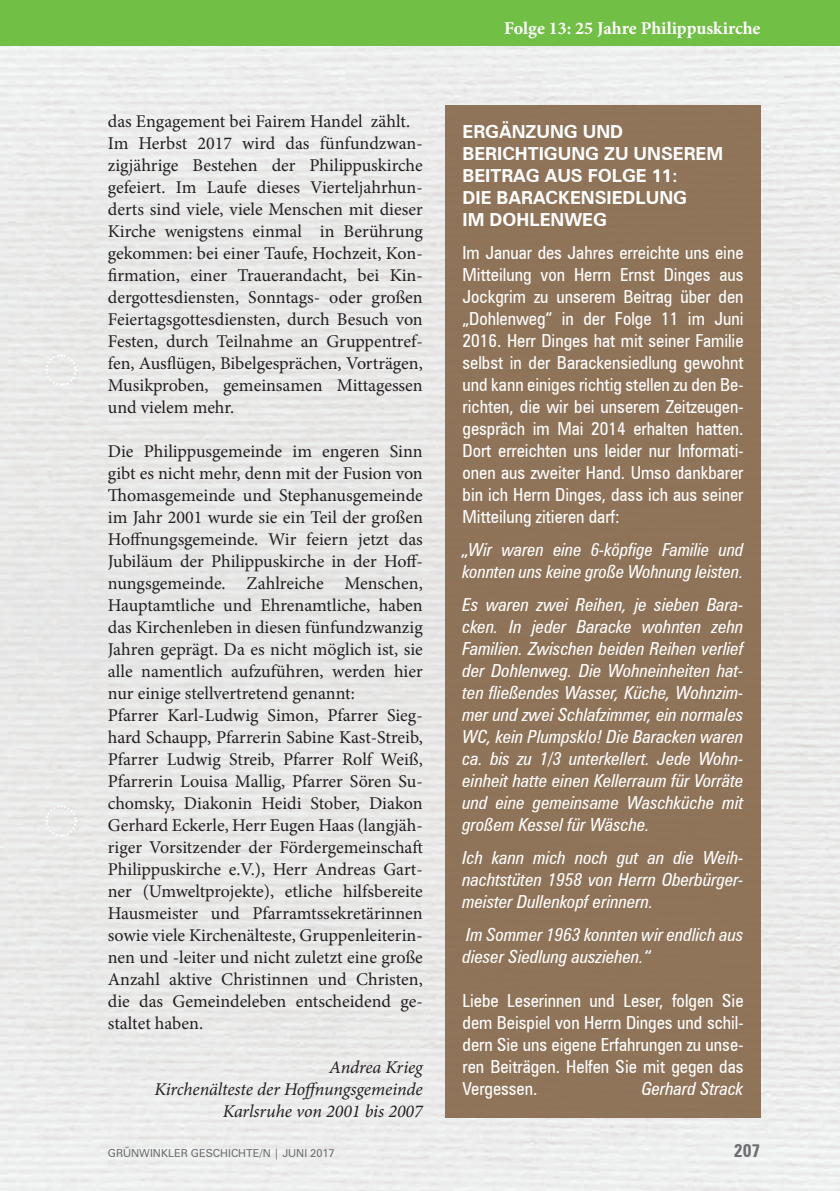
<style>
.page{position:relative;width:840px;height:1191px;background:#fff}
.page>*{position:absolute;margin:0;border:0;box-sizing:border-box;transform-origin:0 0}
.Fließtext_Geschichte{font:18px/22px "Minion Pro";color:#231f20;text-align:justify}
.Fließtext_Geschichte-2{font:italic condensed 18px/22px "Zurich BT";color:#fff}
.Fließtext_Geschichte-3{font:condensed 18px/22px "Zurich BT";color:#fff;text-align:justify}
.Zwischenüberschrift{font:700 18px/22px "Zurich BT";color:#fff}
.Fließtext_Geschichte-4{font:italic 18px "Minion Pro";letter-spacing:-.01em;color:#231f20}
.t1{font:700 18px "Minion Pro";color:#fff}
.t2{font:700 condensed 18px "Zurich BT";color:#6c6d70}
.t3{font:11px "Zurich BT";color:#6c6d70}
</style>
<div class="page">
<img style="left:0;top:45px;width:839px;height:1146px">
<div style="left:445px;top:105px;width:315px;height:1012px;background:#8f7459"></div>
<div style="left:0;top:0;width:839px;height:45px;background:#71bf44"></div>
<svg style="left:44px;top:353px;width:34px;height:34px"></svg>
<svg style="left:44px;top:804px;width:34px;height:33px"></svg>
<p class="Fließtext_Geschichte" style="left:108px;top:110px;width:303px">das Engagement bei Fairem Handel zählt.</p>
<p class="Fließtext_Geschichte" style="left:108px;top:132px;width:316px">Im Herbst 2017 wird das fünfundzwan&shy;zigjährige Bestehen der Philippuskirche gefeiert. Im Laufe dieses Vierteljahrhun&shy;derts sind viele, viele Menschen mit dieser Kirche wenigstens einmal in Berührung gekommen: bei einer Taufe, Hochzeit, Kon&shy;firmation, einer Trauerandacht, bei Kin&shy;dergottesdiensten, Sonntags- oder großen Feiertagsgottesdiensten, durch Besuch von Festen, durch Teilnahme an Gruppentref&shy;fen, Ausflügen, Bibelgesprächen, Vorträgen, Musikproben, gemeinsamen Mittagessen und vielem mehr.</p>
<p class="Fließtext_Geschichte" style="left:108px;top:440px;width:316px">Die Philippusgemeinde im engeren Sinn gibt es nicht mehr, denn mit der Fusion von Thomasgemeinde und Stephanusgemeinde im Jahr 2001 wurde sie ein Teil der großen Hoffnungsgemeinde. Wir feiern jetzt das Jubiläum der Philippuskirche in der Hoff&shy;nungsgemeinde. Zahlreiche Menschen, Hauptamtliche und Ehrenamtliche, haben das Kirchenleben in diesen fünfundzwanzig Jahren geprägt. Da es nicht möglich ist, sie alle namentlich aufzuführen, werden hier nur einige stellvertretend genannt:</p>
<p class="Fließtext_Geschichte" style="left:108px;top:704px;width:316px">Pfarrer Karl-Ludwig Simon, Pfarrer Sieg&shy;hard Schaupp, Pfarrerin Sabine Kast-Streib, Pfarrer Ludwig Streib, Pfarrer Rolf Weiß, Pfarrerin Louisa Mallig, Pfarrer Sören Su&shy;chomsky, Diakonin Heidi Stober, Diakon Gerhard Eckerle, Herr Eugen Haas (langjäh&shy;riger Vorsitzender der Fördergemeinschaft Philippuskirche e.V.), Herr Andreas Gart&shy;ner (Umweltprojekte), etliche hilfsbereite Hausmeister und Pfarramtssekretärinnen sowie viele Kirchenälteste, Gruppenleiterin&shy;nen und -leiter und nicht zuletzt eine große Anzahl aktive Christinnen und Christen, die das Gemeindeleben entscheidend ge&shy;staltet haben.</p>
<p class="Fließtext_Geschichte-4" style="left:329px;top:1055px;width:95px">Andrea Krieg</p>
<p class="Fließtext_Geschichte-4" style="left:154px;top:1077px;width:269px">Kirchenälteste der Hoffnungsgemeinde</p>
<p class="Fließtext_Geschichte-4" style="left:223px;top:1099px;width:201px">Karlsruhe von 2001 bis 2007</p>
<p class="t1" style="left:503px;top:16px;width:258px">Folge 13: 25 Jahre Philippuskirche</p>
<p class="Zwischenüberschrift" style="left:462px;top:120px;width:262px">ERGÄNZUNG UND<br>BERICHTIGUNG ZU UNSEREM<br>BEITRAG AUS FOLGE 11:<br>DIE BARACKENSIEDLUNG<br>IM DOHLENWEG</p>
<p class="Fließtext_Geschichte-3" style="left:462px;top:241px;width:282px">Im Januar des Jahres erreichte uns eine Mitteilung von Herrn Ernst Dinges aus Jockgrim zu unserem Beitrag über den „Dohlenweg“ in der Folge 11 im Juni 2016. Herr Dinges hat mit seiner Familie selbst in der Barackensiedlung gewohnt und kann einiges richtig stellen zu den Be&shy;richten, die wir bei unserem Zeitzeugen&shy;gespräch im Mai 2014 erhalten hatten.<br>Dort erreichten uns leider nur Informati&shy;onen aus zweiter Hand. Umso dankbarer bin ich Herrn Dinges, dass ich aus seiner Mitteilung zitieren darf:</p>
<p class="Fließtext_Geschichte-2" style="left:462px;top:538px;width:282px">„Wir waren eine 6-köpfige Familie und konnten uns keine große Wohnung leisten.</p>
<p class="Fließtext_Geschichte-2" style="left:462px;top:593px;width:282px;text-align:justify">Es waren zwei Reihen, je sieben Bara&shy;cken. In jeder Baracke wohnten zehn Familien. Zwischen beiden Reihen verlief der Dohlenweg. Die Wohneinheiten hat&shy;ten fließendes Wasser, Küche, Wohnzim&shy;mer und zwei Schlafzimmer, ein normales WC, kein Plumpsklo! Die Baracken waren ca. bis zu 1/3 unterkellert. Jede Wohn&shy;einheit hatte einen Kellerraum für Vorräte und eine gemeinsame Waschküche mit großem Kessel für Wäsche.</p>
<p class="Fließtext_Geschichte-2" style="left:462px;top:846px;width:282px;text-align:justify">Ich kann mich noch gut an die Weih&shy;nachtstüten 1958 von Herrn Oberbürger&shy;meister Dullenkopf erinnern.</p>
<p class="Fließtext_Geschichte-2" style="left:462px;top:923px;width:282px">Im Sommer 1963 konnten wir endlich aus dieser Siedlung ausziehen.“</p>
<p class="Fließtext_Geschichte-3" style="left:462px;top:989px;width:282px">Liebe Leserinnen und Leser, folgen Sie dem Beispiel von Herrn Dinges und schil&shy;dern Sie uns eigene Erfahrungen zu unse&shy;ren Beiträgen. Helfen Sie mit gegen das Vergessen.</p>
<p class="Fließtext_Geschichte-2" style="left:641px;top:1077px;width:103px">Gerhard Strack</p>
<p class="t3" style="left:108px;top:1146px;width:228px">GRÜNWINKLER GESCHICHTE/N | JUNI 2017</p>
<p class="t2" style="left:733px;top:1139px;width:28px">207</p>
</div>
